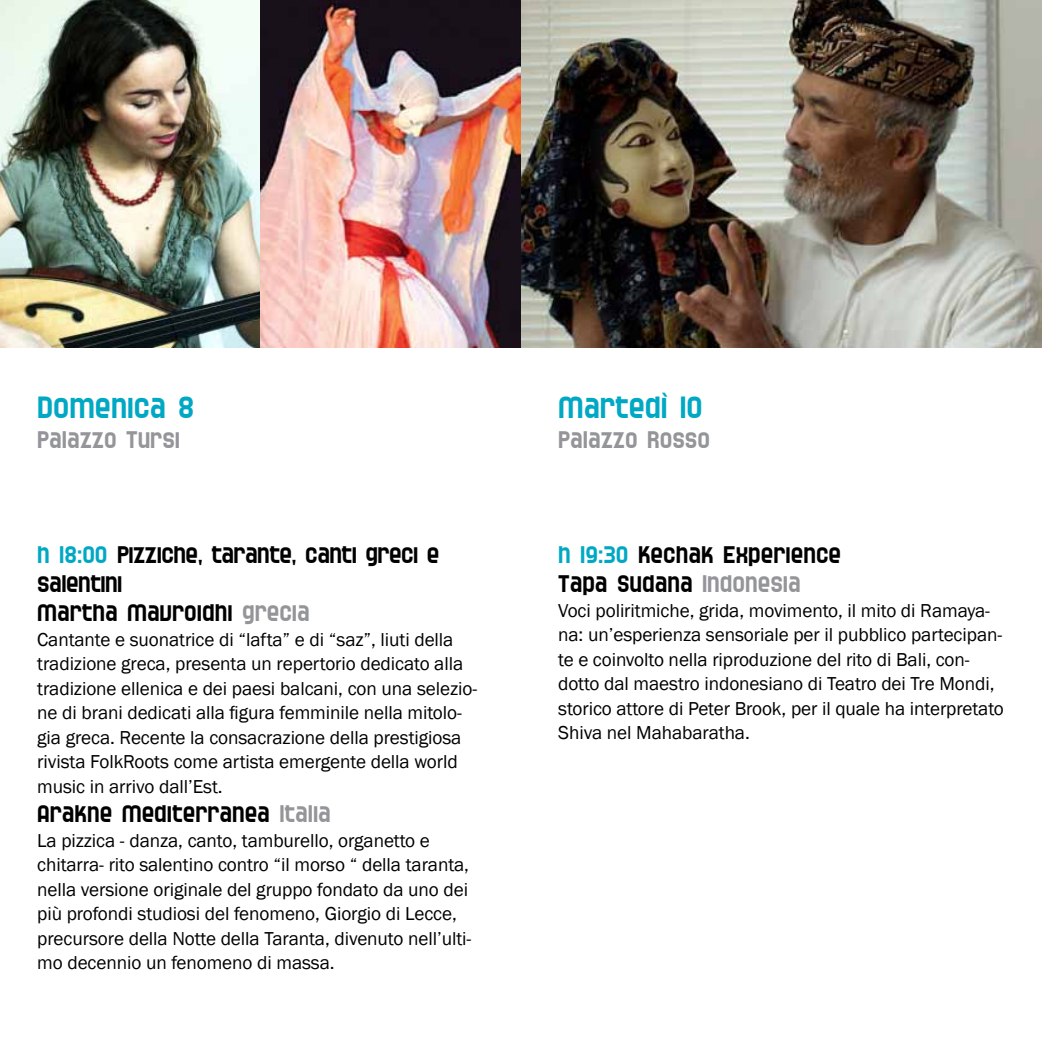
<style>
.page{position:relative;width:1042px;height:1042px;background:#fff}
.page>*{position:absolute;margin:0;border:0;box-sizing:border-box;transform-origin:0 0}
.t1{font:32.2px "SF Speedwaystar";color:#00a8c4}
.t2{font:25.2px/29.4px "SF Speedwaystar";color:#000}
.t3{font:25.2px/29.4px "SF Speedwaystar";letter-spacing:-.02em;color:#000}
.t4{font:25.2px "SF Speedwaystar";color:#939598}
.t5{font:19.25px/24.5px "Franklin Gothic";letter-spacing:-.005em;color:#000}
.s1{color:#00a8c4}
.s2{color:#939598}
</style>
<div class="page">
<img style="left:0;top:0;width:1042px;height:347px">
<h1 class="t1" style="left:37px;top:390px;width:158px">DOMENICA 8</h1>
<h2 class="t4" style="left:37px;top:426px;width:144px">PALAZZO TURSI</h2>
<h2 class="t3" style="left:37px;top:539px;width:404px"><span class="s1">H 18:00</span> PIZZICHE, TARANTE, CANTI GRECI E<br>SALENTINI<br>MARTHA MAVROIDHI <span class="s2">GRECIA</span></h2>
<p class="t5" style="left:37px;top:628px;width:441px">Cantante e suonatrice di “lafta” e di “saz”, liuti della tradizione greca, presenta un repertorio dedicato alla tradizione ellenica e dei paesi balcani, con una selezio&shy;ne di brani dedicati alla figura femminile nella mitolo&shy;gia greca. Recente la consacrazione della prestigiosa rivista FolkRoots come artista emergente della world music in arrivo dall’Est.</p>
<h2 class="t2" style="left:37px;top:799px;width:295px">ARAKNE MEDITERRANEA <span class="s2">ITALIA</span></h2>
<p class="t5" style="left:37px;top:828px;width:436px">La pizzica - danza, canto, tamburello, organetto e chitarra- rito salentino contro “il morso “ della taranta, nella versione originale del gruppo fondato da uno dei più profondi studiosi del fenomeno, Giorgio di Lecce, precursore della Notte della Taranta, divenuto nell’ulti&shy;mo decennio un fenomeno di massa.</p>
<h1 class="t1" style="left:558px;top:390px;width:146px">MARTEDÌ 10</h1>
<h2 class="t4" style="left:558px;top:426px;width:153px">PALAZZO ROSSO</h2>
<h2 class="t2" style="left:558px;top:539px;width:284px"><span class="s1">H 19:30</span> KECHAK EXPERIENCE<br>TAPA SUDANA <span class="s2">INDONESIA</span></h2>
<p class="t5" style="left:558px;top:598px;width:447px">Voci poliritmiche, grida, movimento, il mito di Ramaya&shy;na: un’esperienza sensoriale per il pubblico partecipan&shy;te e coinvolto nella riproduzione del rito di Bali, con&shy;dotto dal maestro indonesiano di Teatro dei Tre Mondi, storico attore di Peter Brook, per il quale ha interpretato Shiva nel Mahabaratha.</p>
</div>
